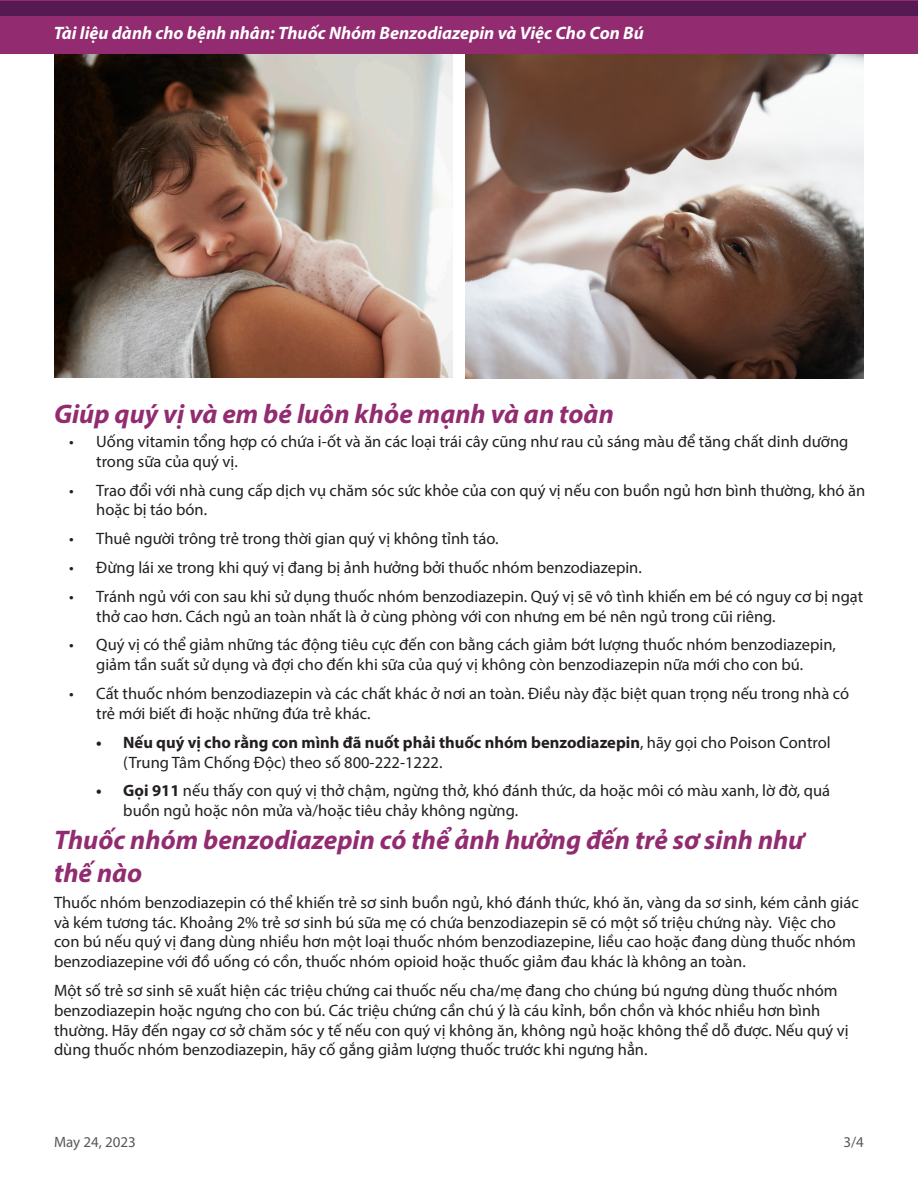
<style>
.page{position:relative;width:918px;height:1188px;background:#fff}
.page>*{position:absolute;margin:0;border:0;box-sizing:border-box;transform-origin:0 0}
.t1{font:italic 700 27px/32.4px "Myriad Pro";color:#922b70}
.t2{font:italic 700 18px "Myriad Pro";color:#fff}
.t3{font:16.5px/19.8px "Myriad Pro";color:#231f20}
.t4{font:15px "Myriad Pro";color:#57585a}
.s1{font-weight:700}
</style>
<div class="page">
<img style="left:54px;top:54px;width:399px;height:324px">
<img style="left:465px;top:54px;width:399px;height:325px">
<div style="left:0;top:1px;width:918px;height:53px;background:#922b70"></div>
<div style="left:0;top:1px;width:918px;height:15px;background:#571952"></div>
<p class="t2" style="left:54px;top:22px;width:592px">Tài liệu dành cho bệnh nhân: Thuốc Nhóm Benzodiazepin và Việc Cho Con Bú</p>
<p class="t1" style="left:54px;top:397px;width:561px">Giúp quý vị và em bé luôn khỏe mạnh và an toàn</p>
<p class="t3" style="left:96px;top:431px;width:754px;text-indent:-27px">• Uống vitamin tổng hợp có chứa i-ốt và ăn các loại trái cây cũng như rau củ sáng màu để tăng chất dinh dưỡng trong sữa của quý vị.</p>
<p class="t3" style="left:96px;top:480px;width:770px;text-indent:-27px">• Trao đổi với nhà cung cấp dịch vụ chăm sóc sức khỏe của con quý vị nếu con buồn ngủ hơn bình thường, khó ăn hoặc bị táo bón.</p>
<p class="t3" style="left:69px;top:529px;width:431px">• Thuê người trông trẻ trong thời gian quý vị không tỉnh táo.</p>
<p class="t3" style="left:69px;top:557px;width:574px">• Đừng lái xe trong khi quý vị đang bị ảnh hưởng bởi thuốc nhóm benzodiazepin.</p>
<p class="t3" style="left:96px;top:586px;width:768px;text-indent:-27px">• Tránh ngủ với con sau khi sử dụng thuốc nhóm benzodiazepin. Quý vị sẽ vô tình khiến em bé có nguy cơ bị ngạt thở cao hơn. Cách ngủ an toàn nhất là ở cùng phòng với con nhưng em bé nên ngủ trong cũi riêng.</p>
<p class="t3" style="left:69px;top:635px;width:768px;text-align:center">• Quý vị có thể giảm những tác động tiêu cực đến con bằng cách giảm bớt lượng thuốc nhóm benzodiazepin, giảm tần suất sử dụng và đợi cho đến khi sữa của quý vị không còn benzodiazepin nữa mới cho con bú.</p>
<p class="t3" style="left:96px;top:683px;width:754px;text-indent:-27px">• Cất thuốc nhóm benzodiazepin và các chất khác ở nơi an toàn. Điều này đặc biệt quan trọng nếu trong nhà có trẻ mới biết đi hoặc những đứa trẻ khác.</p>
<p class="t3" style="left:123px;top:732px;width:709px;text-indent:-27px"><span class="s1">• Nếu quý vị cho rằng con mình đã nuốt phải thuốc nhóm benzodiazepin</span>, hãy gọi cho Poison Control (Trung Tâm Chống Độc) theo số 800-222-1222.</p>
<p class="t3" style="left:123px;top:781px;width:708px;text-indent:-27px"><span class="s1">• Gọi 911</span> nếu thấy con quý vị thở chậm, ngừng thở, khó đánh thức, da hoặc môi có màu xanh, lờ đờ, quá buồn ngủ hoặc nôn mửa và/hoặc tiêu chảy không ngừng.</p>
<p class="t1" style="left:54px;top:823px;width:751px">Thuốc nhóm benzodiazepin có thể ảnh hưởng đến trẻ sơ sinh như thế nào</p>
<p class="t3" style="left:54px;top:892px;width:806px">Thuốc nhóm benzodiazepin có thể khiến trẻ sơ sinh buồn ngủ, khó đánh thức, khó ăn, vàng da sơ sinh, kém cảnh giác và kém tương tác. Khoảng 2% trẻ sơ sinh bú sữa mẹ có chứa benzodiazepin sẽ có một số triệu chứng này. Việc cho con bú nếu quý vị đang dùng nhiều hơn một loại thuốc nhóm benzodiazepine, liều cao hoặc đang dùng thuốc nhóm benzodiazepine với đồ uống có cồn, thuốc nhóm opioid hoặc thuốc giảm đau khác là không an toàn.</p>
<p class="t3" style="left:54px;top:980px;width:796px">Một số trẻ sơ sinh sẽ xuất hiện các triệu chứng cai thuốc nếu cha/mẹ đang cho chúng bú ngưng dùng thuốc nhóm benzodiazepin hoặc ngưng cho con bú. Các triệu chứng cần chú ý là cáu kỉnh, bồn chồn và khóc nhiều hơn bình thường. Hãy đến ngay cơ sở chăm sóc y tế nếu con quý vị không ăn, không ngủ hoặc không thể dỗ được. Nếu quý vị dùng thuốc nhóm benzodiazepin, hãy cố gắng giảm lượng thuốc trước khi ngưng hẳn.</p>
<p class="t4" style="left:54px;top:1132px;width:83px">May 24, 2023</p>
<p class="t4" style="left:843px;top:1132px;width:22px">3/4</p>
</div>
